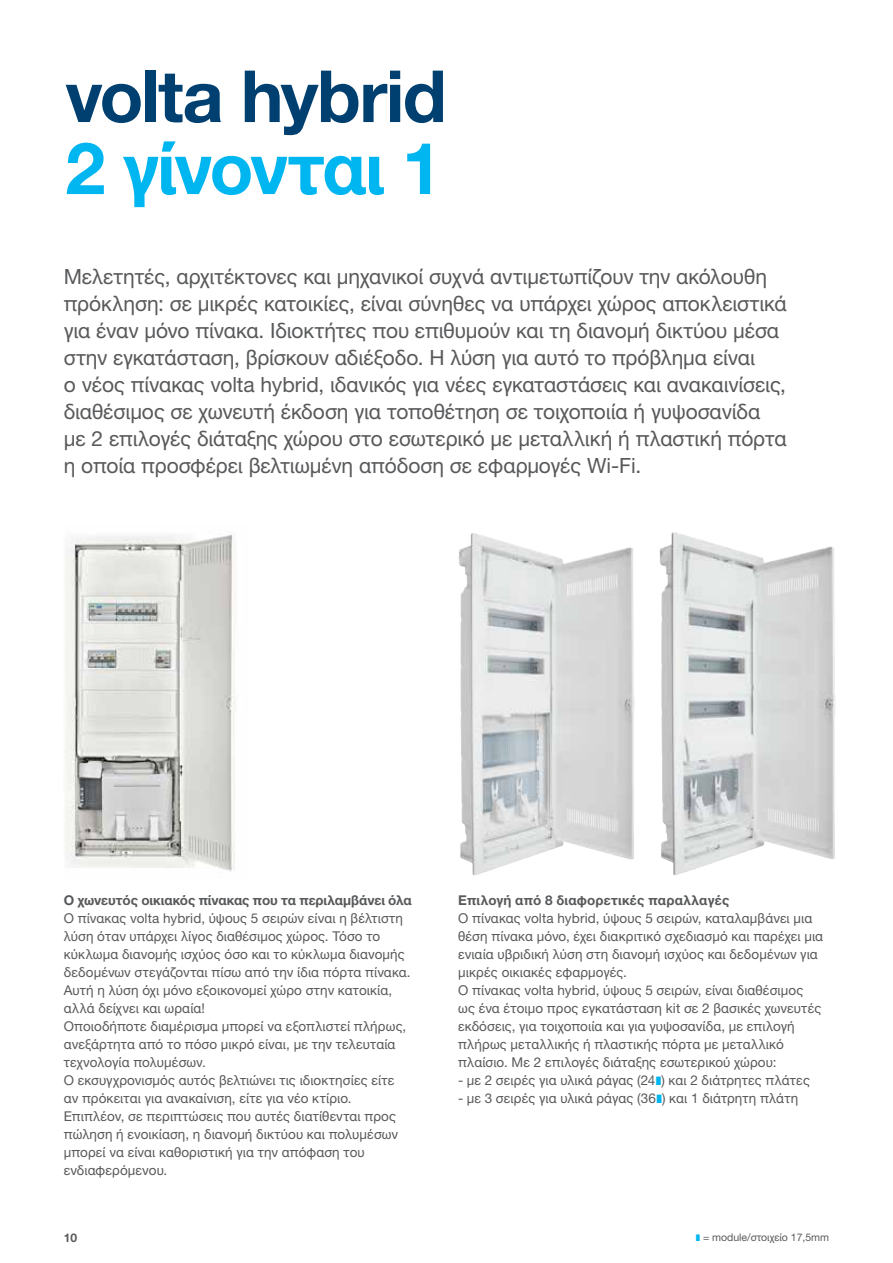
<style>
.page{position:relative;width:893px;height:1263px;background:#fff}
.page>*{position:absolute;margin:0;border:0;box-sizing:border-box;transform-origin:0 0}
.t1{font:700 72px "Helvetica Neue LTW1 G";letter-spacing:-.025em;color:#004071}
.t2{font:700 72px "Helvetica Neue LTW1 G";letter-spacing:-.025em;color:#00b6f1}
.t3{font:21px/27px "Helvetica Neue LTW1 G";letter-spacing:-.005em;color:#58595b}
.t4{font:13.5px/18px "Helvetica Neue LTW1 G";letter-spacing:.01em;color:#58595b}
.t5{font:700 13.5px "Helvetica Neue LTW1 G";color:#58595b}
.t6{font:700 12px "Helvetica Neue LTW1 G";color:#58595b}
.t7{font:10.5px "Helvetica Neue LTW1 G";color:#58595b}
.s1{color:#00b6f1}
</style>
<div class="page">
<img style="left:65px;top:534px;width:170px;height:338px">
<img style="left:659px;top:532px;width:177px;height:343px">
<img style="left:458px;top:533px;width:177px;height:342px">
<h1 class="t1" style="left:65px;top:52px;width:383px">volta hybrid</h1>
<h1 class="t2" style="left:65px;top:124px;width:378px">2 γίνονται 1</h1>
<p class="t3" style="left:64px;top:263px;width:724px">Μελετητές, αρχιτέκτονες και μηχανικοί συχνά αντιμετωπίζουν την ακόλουθη πρόκληση: σε μικρές κατοικίες, είναι σύνηθες να υπάρχει χώρος αποκλειστικά για έναν μόνο πίνακα. Ιδιοκτήτες που επιθυμούν και τη διανομή δικτύου μέσα στην εγκατάσταση, βρίσκουν αδιέξοδο. Η λύση για αυτό το πρόβλημα είναι<br>ο νέος πίνακας volta hybrid, ιδανικός για νέες εγκαταστάσεις και ανακαινίσεις, διαθέσιμος σε χωνευτή έκδοση για τοποθέτηση σε τοιχοποιία ή γυψοσανίδα με 2 επιλογές διάταξης χώρου στο εσωτερικό με μεταλλική ή πλαστική πόρτα η οποία προσφέρει βελτιωμένη απόδοση σε εφαρμογές Wi-Fi.</p>
<p class="t5" style="left:64px;top:892px;width:350px">Ο χωνευτός οικιακός πίνακας που τα περιλαμβάνει όλα</p>
<p class="t4" style="left:64px;top:909px;width:348px">Ο πίνακας volta hybrid, ύψους 5 σειρών είναι η βέλτιστη λύση όταν υπάρχει λίγος διαθέσιμος χώρος. Τόσο το κύκλωμα διανομής ισχύος όσο και το κύκλωμα διανομής δεδομένων στεγάζονται πίσω από την ίδια πόρτα πίνακα.<br>Αυτή η λύση όχι μόνο εξοικονομεί χώρο στην κατοικία, αλλά δείχνει και ωραία!<br>Οποιοδήποτε διαμέρισμα μπορεί να εξοπλιστεί πλήρως, ανεξάρτητα από το πόσο μικρό είναι, με την τελευταία τεχνολογία πολυμέσων.<br>Ο εκσυγχρονισμός αυτός βελτιώνει τις ιδιοκτησίες είτε αν πρόκειται για ανακαίνιση, είτε για νέο κτίριο.<br>Επιπλέον, σε περιπτώσεις που αυτές διατίθενται προς πώληση ή ενοικίαση, η διανομή δικτύου και πολυμέσων μπορεί να είναι καθοριστική για την απόφαση του ενδιαφερόμενου.</p>
<p class="t6" style="left:64px;top:1230px;width:15px">10</p>
<p class="t5" style="left:458px;top:892px;width:273px">Επιλογή από 8 διαφορετικές παραλλαγές</p>
<p class="t4" style="left:458px;top:909px;width:366px">Ο πίνακας volta hybrid, ύψους 5 σειρών, καταλαμβάνει μια θέση πίνακα μόνο, έχει διακριτικό σχεδιασμό και παρέχει μια ενιαία υβριδική λύση στη διανομή ισχύος και δεδομένων για μικρές οικιακές εφαρμογές.<br>Ο πίνακας volta hybrid, ύψους 5 σειρών, είναι διαθέσιμος ως ένα έτοιμο προς εγκατάσταση kit σε 2 βασικές χωνευτές εκδόσεις, για τοιχοποιία και για γυψοσανίδα, με επιλογή πλήρως μεταλλικής ή πλαστικής πόρτα με μεταλλικό πλαίσιο. Με 2 επιλογές διάταξης εσωτερικού χώρου:</p>
<p class="t4" style="left:458px;top:1071px;width:353px">- με 2 σειρές για υλικά ράγας (24<span class="s1">❚</span>) και 2 διάτρητες πλάτες</p>
<p class="t4" style="left:458px;top:1089px;width:341px">- με 3 σειρές για υλικά ράγας (36<span class="s1">❚</span>) και 1 διάτρητη πλάτη</p>
<p class="t7" style="left:696px;top:1231px;width:135px"><span class="s1">❚</span> = module/στοιχείο 17,5mm</p>
</div>
